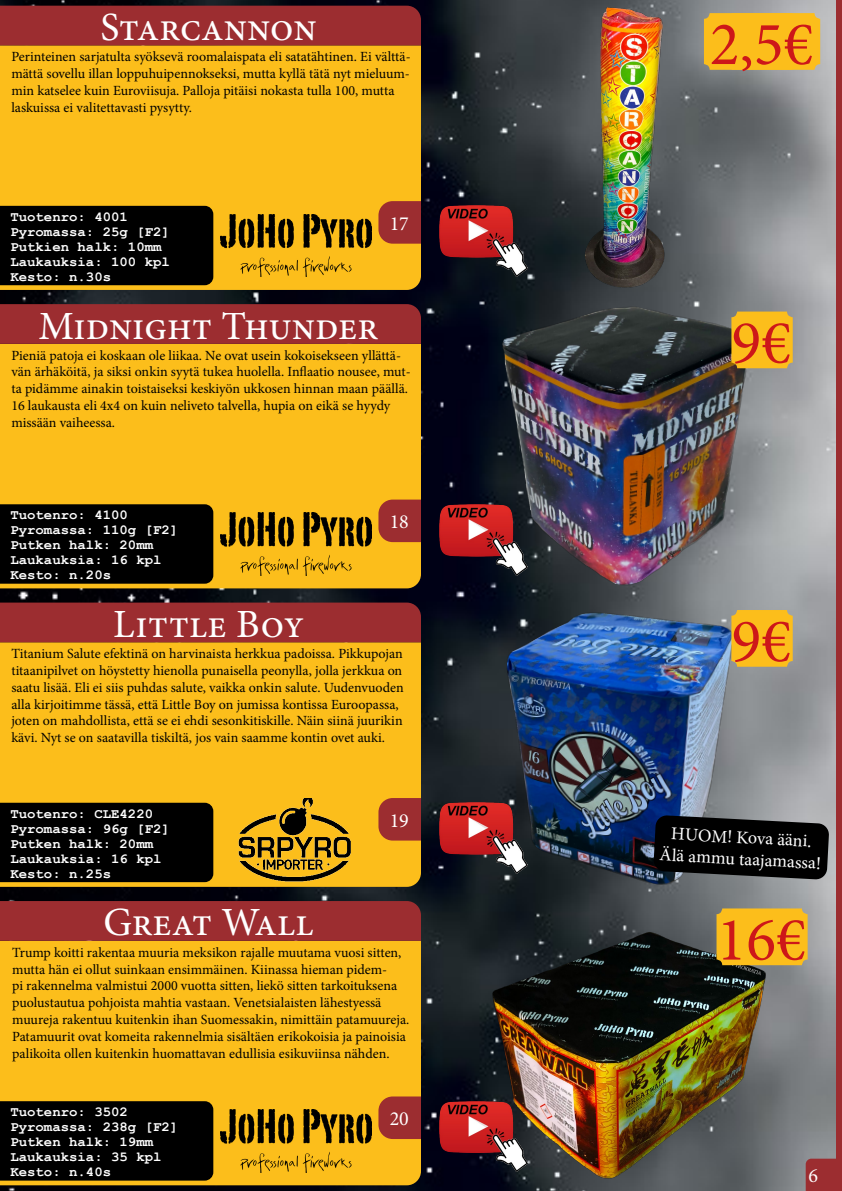
<style>
.page{position:relative;width:842px;height:1191px;background:#fff}
.page>*{position:absolute;margin:0;border:0;box-sizing:border-box;transform-origin:0 0}
.t1{font:62px "Minion Pro";color:#cd1719}
.t2{font:40px "Minion Pro";color:#fff}
.t3{font:20px "Minion Pro";color:#fff}
.t4{font:18px/21.6px "Minion Pro";color:#fff;text-align:center}
.t5{font:14px/16.8px "Minion Pro";color:#000}
.t6{font:700 13.9px/15px "Courier New";color:#fff}
</style>
<div class="page">
<img style="left:0;top:0;width:836px;height:1191px">
<div style="left:0;top:45px;width:421px;height:245px;background:#fcbe1b"></div>
<div style="left:0;top:344px;width:421px;height:244px;background:#fcbe1b"></div>
<div style="left:0;top:642px;width:421px;height:245px;background:#fcbe1b"></div>
<div style="left:0;top:940px;width:421px;height:245px;background:#fcbe1b"></div>
<div style="left:836px;top:0;width:6px;height:1191px;background:#9c2d30"></div>
<svg style="left:806px;top:1158px;width:30px;height:33px"></svg>
<img style="left:482px;top:304px;width:294px;height:284px">
<img style="left:486px;top:901px;width:285px;height:284px">
<img style="left:473px;top:602px;width:297px;height:285px">
<img style="left:486px;top:6px;width:285px;height:284px">
<img style="left:238px;top:798px;width:116px;height:89px">
<img style="left:221px;top:214px;width:150px;height:63px">
<img style="left:221px;top:1109px;width:150px;height:63px">
<img style="left:221px;top:512px;width:150px;height:63px">
<div style="left:0;top:1101px;width:213px;height:79px;background:#000"></div>
<div style="left:0;top:901px;width:421px;height:39px;background:#9c2d30"></div>
<div style="left:0;top:802px;width:213px;height:80px;background:#000"></div>
<div style="left:0;top:602px;width:421px;height:40px;background:#9c2d30"></div>
<div style="left:0;top:504px;width:213px;height:79px;background:#000"></div>
<div style="left:0;top:304px;width:421px;height:40px;background:#9c2d30"></div>
<div style="left:0;top:206px;width:213px;height:79px;background:#000"></div>
<div style="left:0;top:6px;width:421px;height:39px;background:#9c2d30"></div>
<svg style="left:653px;top:815px;width:176px;height:64px;background:#121315"></svg>
<svg style="left:378px;top:1096px;width:43px;height:43px;background:#a2372e"></svg>
<div style="left:378px;top:798px;width:43px;height:42px;background:#9c2d30"></div>
<svg style="left:378px;top:499px;width:43px;height:43px;background:#a2372e"></svg>
<svg style="left:378px;top:201px;width:43px;height:43px;background:#a2362e"></svg>
<img style="left:439px;top:1101px;width:88px;height:71px">
<img style="left:439px;top:802px;width:88px;height:71px">
<img style="left:439px;top:504px;width:88px;height:71px">
<img style="left:439px;top:206px;width:88px;height:71px">
<div style="left:716px;top:908px;width:92px;height:57px;background:#fcbe1b;border-radius:6px"></div>
<div style="left:731px;top:610px;width:62px;height:56px;background:#fcbe1b;border-radius:6px"></div>
<div style="left:731px;top:311px;width:62px;height:57px;background:#fcbe1b;border-radius:6px"></div>
<div style="left:704px;top:13px;width:116px;height:57px;background:#fcbe1b;border-radius:6px"></div>
<h2 class="t2" style="left:100px;top:0;width:218px">Starcannon</h2>
<p class="t5" style="left:11px;top:48px;width:401px">Perinteinen sarjatulta syöksevä roomalaispata eli satatähtinen. Ei välttä&shy;mättä sovellu illan loppuhuipennokseksi, mutta kyllä tätä nyt mieluum&shy;min katselee kuin Euroviisuja. Palloja pitäisi nokasta tulla 100, mutta laskuissa ei valitettavasti pysytty.</p>
<p class="t6" style="left:10px;top:209px;width:161px">Tuotenro: 4001<br>Pyromassa: 25g [F2]<br>Putkien halk: 10mm<br>Laukauksia: 100 kpl<br>Kesto: n.30s</p>
<h2 class="t2" style="left:38px;top:299px;width:342px">Midnight Thunder</h2>
<h3 class="t3" style="left:390px;top:210px;width:21px">17</h3>
<p class="t5" style="left:11px;top:347px;width:401px">Pieniä patoja ei koskaan ole liikaa. Ne ovat usein kokoisekseen yllättä&shy;vän ärhäköitä, ja siksi onkin syytä tukea huolella. Inflaatio nousee, mut&shy;ta pidämme ainakin toistaiseksi keskiyön ukkosen hinnan maan päällä.<br>16 laukausta eli 4x4 on kuin neliveto talvella, hupia on eikä se hyydy missään vaiheessa.</p>
<p class="t6" style="left:10px;top:507px;width:170px">Tuotenro: 4100<br>Pyromassa: 110g [F2]<br>Putken halk: 20mm<br>Laukauksia: 16 kpl<br>Kesto: n.20s</p>
<h2 class="t2" style="left:113px;top:597px;width:193px">Little Boy</h2>
<h3 class="t3" style="left:390px;top:508px;width:21px">18</h3>
<p class="t5" style="left:11px;top:645px;width:394px">Titanium Salute efektinä on harvinaista herkkua padoissa. Pikkupojan titaanipilvet on höystetty hienolla punaisella peonylla, jolla jerkkua on saatu lisää. Eli ei siis puhdas salute, vaikka onkin salute. Uudenvuoden alla kirjoitimme tässä, että Little Boy on jumissa kontissa Euroopassa, joten on mahdollista, että se ei ehdi sesonkitiskille. Näin siinä juurikin kävi. Nyt se on saatavilla tiskiltä, jos vain saamme kontin ovet auki.</p>
<p class="t6" style="left:10px;top:805px;width:161px">Tuotenro: CLE4220<br>Pyromassa: 96g [F2]<br>Putken halk: 20mm<br>Laukauksia: 16 kpl<br>Kesto: n.25s</p>
<h2 class="t2" style="left:103px;top:896px;width:212px">Great Wall</h2>
<h3 class="t3" style="left:390px;top:806px;width:21px">19</h3>
<p class="t5" style="left:12px;top:944px;width:399px">Trump koitti rakentaa muuria meksikon rajalle muutama vuosi sitten, mutta hän ei ollut suinkaan ensimmäinen. Kiinassa hieman pidem-<br>pi rakennelma valmistui 2000 vuotta sitten, liekö sitten tarkoituksena puolustautua pohjoista mahtia vastaan. Venetsialaisten lähestyessä muureja rakentuu kuitenkin ihan Suomessakin, nimittäin patamuureja.<br>Patamuurit ovat komeita rakennelmia sisältäen erikokoisia ja painoisia palikoita ollen kuitenkin huomattavan edullisia esikuviinsa nähden.</p>
<p class="t6" style="left:10px;top:1104px;width:170px">Tuotenro: 3502<br>Pyromassa: 238g [F2]<br>Putken halk: 19mm<br>Laukauksia: 35 kpl<br>Kesto: n.40s</p>
<h3 class="t3" style="left:390px;top:1105px;width:21px">20</h3>
<h1 class="t1" style="left:726px;top:3px;width:72px">X€</h1>
<h1 class="t1" style="left:710px;top:3px;width:105px">2,5€</h1>
<h1 class="t1" style="left:731px;top:301px;width:61px">9€</h1>
<h1 class="t1" style="left:731px;top:600px;width:61px">9€</h1>
<p class="t4" style="left:661px;top:822px;width:163px;rotate:3deg">HUOM! Kova ääni.<br>Älä am m u taajam assa!</p>
<h1 class="t1" style="left:716px;top:898px;width:91px">16€</h1>
<h3 class="t3" style="left:808px;top:1162px;width:11px">6</h3>
</div>
